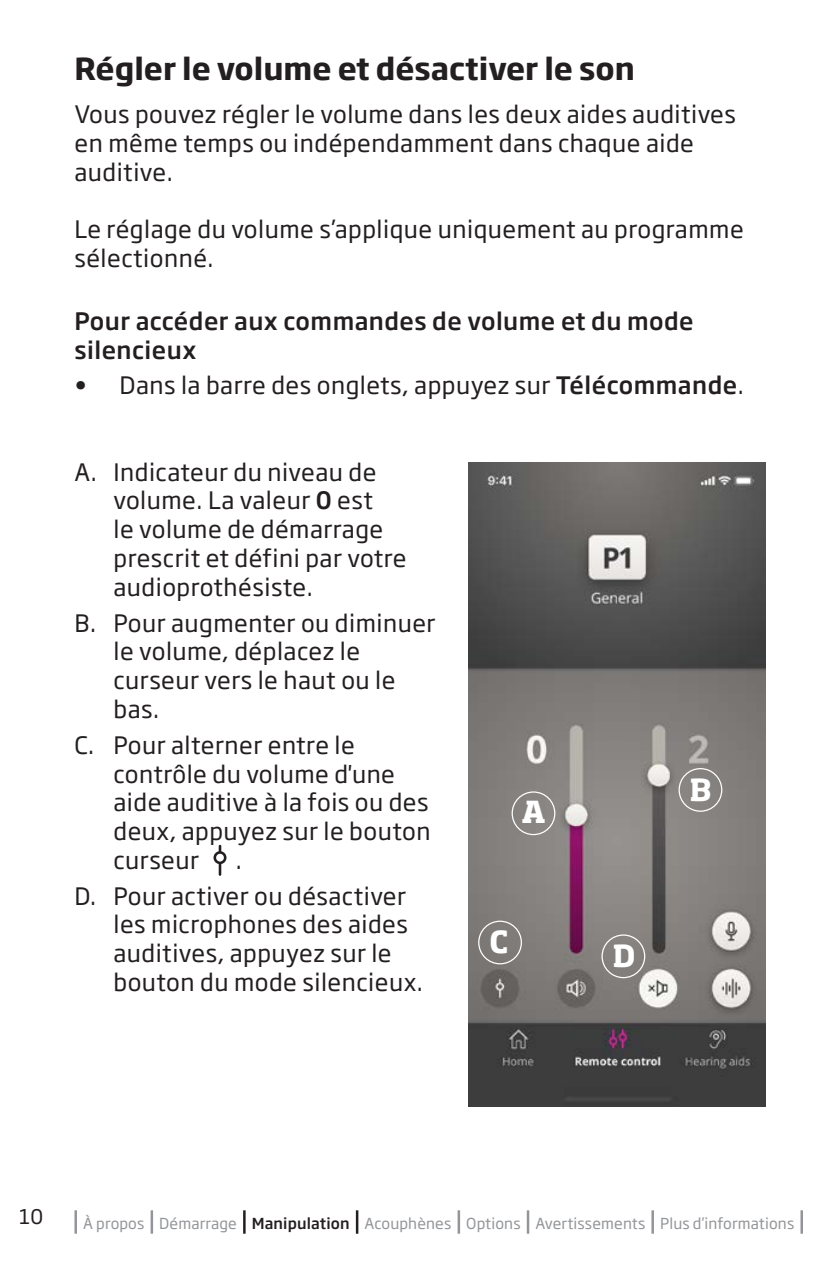
<style>
.page{position:relative;width:837px;height:1262px;background:#fff}
.page>*{position:absolute;margin:0;border:0;box-sizing:border-box;transform-origin:0 0}
.t1{font:700 30px "Soho Gothic Pro";color:#231f20}
.t2{font:700 30px "Soho Pro";color:#fff}
.t3{font:23.75px/28.8px "Soho Gothic Pro";letter-spacing:.02em;color:#231f20}
.t4{font:500 23.75px/28.8px "Soho Gothic Pro";letter-spacing:.02em;color:#231f20}
.t5{font:20px "Soho Gothic Pro";color:#231f20}
.t6{font:15px "Soho Gothic Pro";letter-spacing:.01em;color:#939598}
.s1{font-weight:500}
.s2{font-weight:500;color:#231f20}
</style>
<div class="page">
<hr style="left:74px;top:1210px;width:3px;height:23px;background:#939598">
<hr style="left:150px;top:1210px;width:3px;height:23px;background:#939598">
<hr style="left:243px;top:1210px;width:2px;height:23px;background:#231f20">
<hr style="left:356px;top:1210px;width:2px;height:23px;background:#231f20">
<hr style="left:457px;top:1210px;width:3px;height:23px;background:#939598">
<hr style="left:526px;top:1210px;width:3px;height:23px;background:#939598">
<hr style="left:651px;top:1210px;width:2px;height:23px;background:#939598">
<hr style="left:800px;top:1210px;width:2px;height:23px;background:#939598">
<img style="left:468px;top:462px;width:297px;height:644px">
<div style="left:511px;top:791px;width:44px;height:44px;border:1px solid #fff;border-radius:50%"></div>
<div style="left:678px;top:768px;width:44px;height:43px;border:1px solid #fff;border-radius:50%"></div>
<div style="left:601px;top:934px;width:44px;height:44px;border:1px solid #fff;border-radius:50%"></div>
<div style="left:478px;top:920px;width:43px;height:44px;border:1px solid #fff;border-radius:50%"></div>
<svg style="left:213px;top:844px;width:13px;height:31px"></svg>
<p class="t1" style="left:74px;top:45px;width:561px">Régler le volume et désactiver le son</p>
<p class="t3" style="left:74px;top:99px;width:662px">Vous pouvez régler le volume dans les deux aides auditives en même temps ou indépendamment dans chaque aide auditive.</p>
<p class="t3" style="left:74px;top:214px;width:670px">Le réglage du volume s’applique uniquement au programme sélectionné.</p>
<p class="t4" style="left:74px;top:305px;width:620px">Pour accéder aux commandes de volume et du mode silencieux</p>
<p class="t3" style="left:74px;top:370px;width:670px">• Dans la barre des onglets, appuyez sur <span class="s1">Télécommande</span>.</p>
<p class="t3" style="left:113px;top:456px;width:294px;text-indent:-39px">A. Indicateur du niveau de volume. La valeur <span class="s1">0</span> est<br>le volume de démarrage prescrit et défini par votre audioprothésiste.</p>
<p class="t3" style="left:113px;top:607px;width:323px;text-indent:-39px">B. Pour augmenter ou diminuer le volume, déplacez le curseur vers le haut ou le bas.</p>
<p class="t3" style="left:113px;top:729px;width:318px;text-indent:-39px">C. Pour alterner entre le contrôle du volume d'une aide auditive à la fois ou des deux, appuyez sur le bouton curseur</p>
<p class="t3" style="left:74px;top:840px;width:333px;line-height:35.8px;text-align:center">.<br>D. Pour activer ou désactiver</p>
<p class="t3" style="left:113px;top:909px;width:311px">les microphones des aides auditives, appuyez sur le bouton du mode silencieux.</p>
<p class="t2" style="left:521px;top:790px;width:26px">A</p>
<p class="t2" style="left:489px;top:920px;width:20px">C</p>
<p class="t2" style="left:689px;top:768px;width:23px">B</p>
<p class="t2" style="left:612px;top:934px;width:24px">D</p>
<p class="t5" style="left:19px;top:1201px;width:25px">10</p>
<p class="t6" style="left:83px;top:1211px;width:712px">À propos Démarrage <span class="s2">Manipulation</span> Acouphènes Options Avertissements Plus d’informations</p>
</div>
